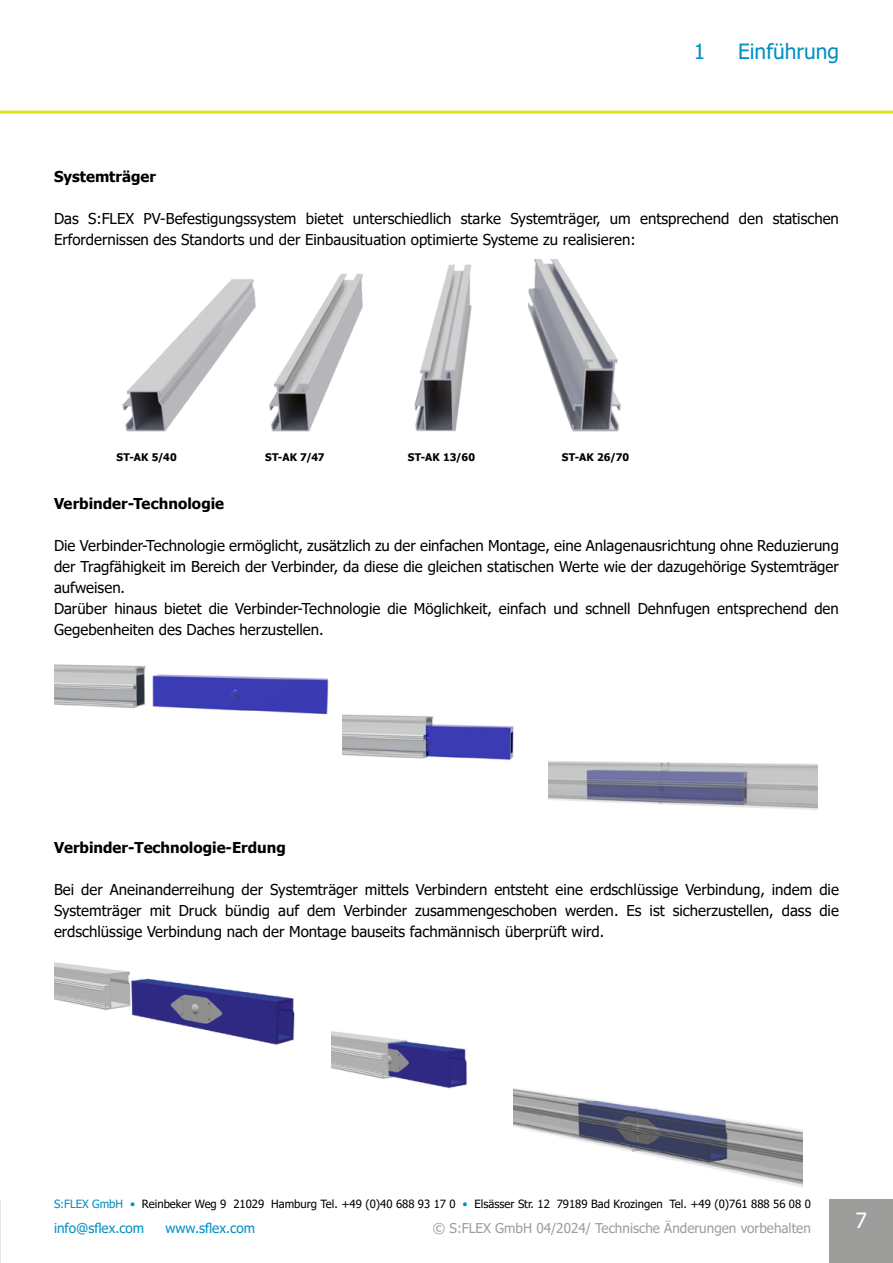
<style>
.page{position:relative;width:893px;height:1263px;background:#fff}
.page>*{position:absolute;margin:0;border:0;box-sizing:border-box;transform-origin:0 0}
.t1{font:21px "Tahoma";color:#008fc3}
.t2{font:21px "Tahoma";color:#fff}
.t3{font:15px/21px "Tahoma";color:#000}
.t4{font:700 15px "Tahoma";color:#000}
.t5{font:13.5px "Tahoma";color:#9d9d9c}
.t6{font:13.5px "Tahoma";color:#008fc3}
.t7{font:11.4px "Tahoma";color:#000}
.t8{font:700 10.5px "Tahoma";letter-spacing:.015em;color:#000}
.s1{color:#008fc3}
</style>
<div class="page">
<div style="left:829px;top:1199px;width:64px;height:64px;background:#9d9d9c"></div>
<hr style="left:0;top:111px;width:893px;height:3px;background:#e2df1f">
<img style="left:122px;top:259px;width:499px;height:173px">
<img style="left:54px;top:664px;width:275px;height:51px">
<img style="left:342px;top:714px;width:172px;height:46px">
<img style="left:549px;top:761px;width:269px;height:49px">
<img style="left:54px;top:962px;width:278px;height:105px">
<img style="left:332px;top:1031px;width:135px;height:58px">
<img style="left:513px;top:1088px;width:289px;height:99px">
<h1 class="t1" style="left:694px;top:37px;width:13px">1</h1>
<h1 class="t1" style="left:738px;top:37px;width:103px">Einführung</h1>
<p class="t4" style="left:54px;top:166px;width:103px">Systemträger</p>
<p class="t3" style="left:54px;top:208px;width:786px">Das S:FLEX PV-Befestigungssystem bietet unterschiedlich starke Systemträger, um entsprechend den statischen<br>Erfordernissen des Standorts und der Einbausituation optimierte Systeme zu realisieren:</p>
<p class="t8" style="left:117px;top:450px;width:62px">ST-AK 5/40</p>
<p class="t8" style="left:265px;top:450px;width:61px">ST-AK 7/47</p>
<p class="t8" style="left:408px;top:450px;width:69px">ST-AK 13/60</p>
<p class="t8" style="left:562px;top:450px;width:69px">ST-AK 26/70</p>
<p class="t4" style="left:54px;top:493px;width:172px">Verbinder-Technologie</p>
<p class="t3" style="left:54px;top:536px;width:786px">Die Verbinder-Technologie ermöglicht, zusätzlich zu der einfachen Montage, eine Anlagenausrichtung ohne Reduzierung der Tragfähigkeit im Bereich der Verbinder, da diese die gleichen statischen Werte wie der dazugehörige Systemträger aufweisen.<br>Darüber hinaus bietet die Verbinder-Technologie die Möglichkeit, einfach und schnell Dehnfugen entsprechend den Gegebenheiten des Daches herzustellen.</p>
<p class="t4" style="left:54px;top:837px;width:233px">Verbinder-Technologie-Erdung</p>
<p class="t3" style="left:54px;top:880px;width:786px;text-align:justify">Bei der Aneinanderreihung der Systemträger mittels Verbindern entsteht eine erdschlüssige Verbindung, indem die Systemträger mit Druck bündig auf dem Verbinder zusammengeschoben werden. Es ist sicherzustellen, dass die erdschlüssige Verbindung nach der Montage bauseits fachmännisch überprüft wird.</p>
<p class="t7" style="left:54px;top:1196px;width:758px"><span class="s1">S:FLEX GmbH •</span> Reinbeker Weg 9 21029 Hamburg Tel. +49 (0)40 688 93 17 0 <span class="s1">•</span> Elsässer Str. 12 79189 Bad Krozingen Tel. +49 (0)761 888 56 08 0</p>
<p class="t6" style="left:54px;top:1219px;width:92px">info@sflex.com</p>
<p class="t6" style="left:165px;top:1219px;width:91px">www.sflex.com</p>
<p class="t5" style="left:433px;top:1219px;width:380px">© S:FLEX GmbH 04/2024/ Technische Änderungen vorbehalten</p>
<h1 class="t2" style="left:855px;top:1206px;width:13px">7</h1>
</div>
